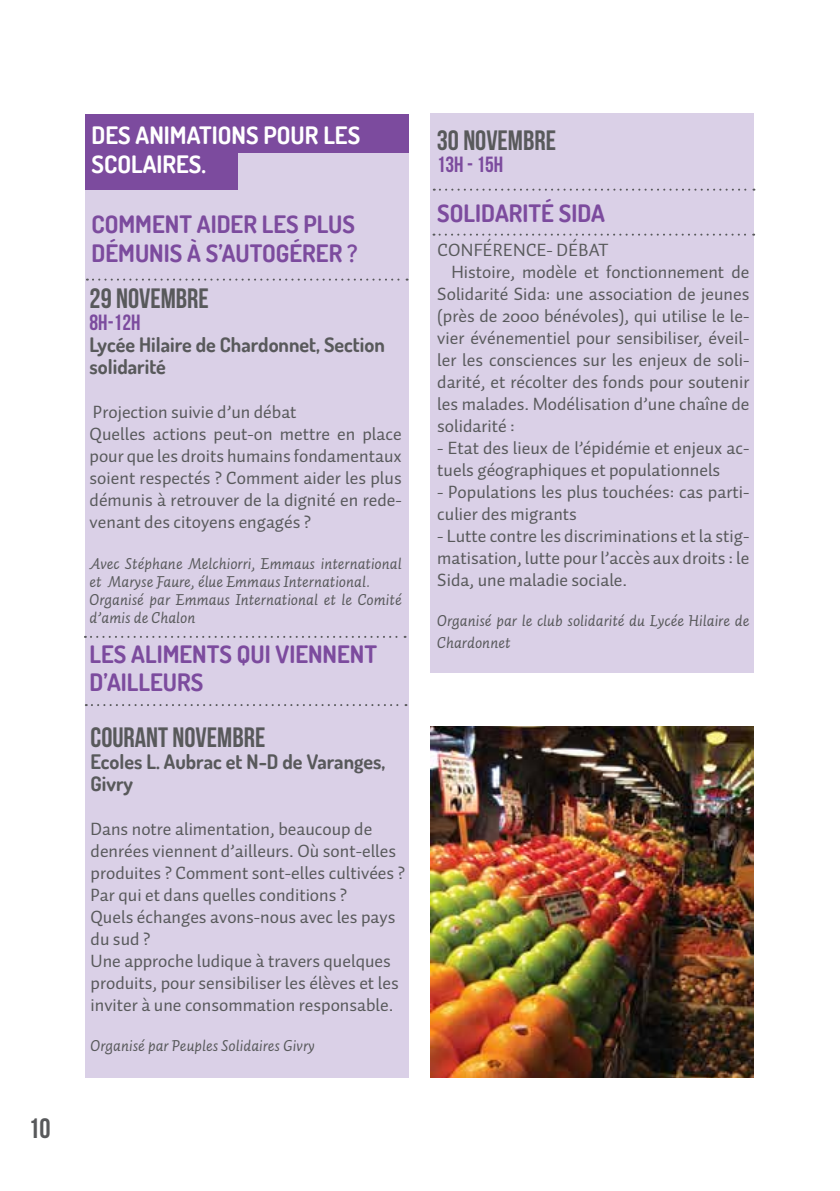
<style>
.page{position:relative;width:840px;height:1191px;background:#fff}
.page>*{position:absolute;margin:0;border:0;box-sizing:border-box;transform-origin:0 0}
.t1{font:28px "Bebas Neue";color:#58595b}
.t2{font:700 24px/28.8px "Dosis";color:#7c4b9e}
.t3{font:700 24px "Dosis";color:#fff}
.t4{font:22px "Bebas Neue";color:#7c4b9e}
.t5{font:700 20px/22px "Dosis";color:#58595b}
.t6{font:18px/22px "Auto 2";color:#58595b}
.t7{font:italic 16px/18px "Auto 2";color:#58595b}
</style>
<div class="page">
<div style="left:85px;top:145px;width:323px;height:932px;background:#dad0e7"></div>
<div style="left:430px;top:113px;width:323px;height:560px;background:#dad0e7"></div>
<svg style="left:86px;top:704px;width:320px;height:2px"></svg>
<svg style="left:433px;top:234px;width:320px;height:2px"></svg>
<div style="left:86px;top:114px;width:322px;height:39px;background:#7c4b9e"></div>
<div style="left:86px;top:151px;width:152px;height:39px;background:#7c4b9e"></div>
<svg style="left:87px;top:279px;width:320px;height:2px"></svg>
<svg style="left:85px;top:636px;width:320px;height:2px"></svg>
<svg style="left:433px;top:189px;width:321px;height:2px"></svg>
<img style="left:430px;top:726px;width:323px;height:351px">
<h1 class="t1" style="left:28px;top:1113px;width:24px">10</h1>
<h2 class="t3" style="left:91px;top:120px;width:121px">DES ANI MATIONS</h2>
<h2 class="t3" style="left:263px;top:120px;width:73px">POURLES</h2>
<h2 class="t3" style="left:91px;top:149px;width:77px">SCOLAIRES</h2>
<h2 class="t3" style="left:201px;top:149px;width:6px">.</h2>
<h2 class="t2" style="left:91px;top:209px;width:267px">COMM ENT AIDER LES PLUS<br>DÉMU NIS À S’AUTOGÉRER ?</h2>
<h1 class="t1" style="left:89px;top:283px;width:121px">29 NOVEMBRE</h1>
<p class="t4" style="left:89px;top:311px;width:52px">8H-12H</p>
<p class="t5" style="left:89px;top:334px;width:296px">LYCÉE HILAIRE DE CHARDONNET, SECTION<br>SOLIDARITÉ</p>
<p class="t6" style="left:89px;top:402px;width:313px">Projection suivie d’un débat<br>Quelles actions peut-on mettre en place pour que les droits humains fondamentaux soient respectés ? Comment aider les plus démunis à retrouver de la dignité en rede&shy;venant des citoyens engagés ?</p>
<p class="t7" style="left:89px;top:554px;width:313px">Avec Stéphane Melchiorri, Emmaus international et Maryse Faure, élue Emmaus International.<br>Organisé par Emmaus International et le Comité d’amis de Chalon</p>
<h2 class="t2" style="left:89px;top:639px;width:289px">LES ALIMENTS QU I VIENNENT<br>D’AILLEURS</h2>
<h1 class="t1" style="left:90px;top:722px;width:176px">COURANT NOVEMBRE</h1>
<p class="t5" style="left:90px;top:750px;width:296px">ECOLES L. AUBRAC ET N-D DE VARANGES,<br>GIVRY</p>
<p class="t6" style="left:90px;top:818px;width:316px">Dans notre alimentation, beaucoup de denrées viennent d’ailleurs. Où sont-elles produites ? Comment sont-elles cultivées ?<br>Par qui et dans quelles conditions ?<br>Quels échanges avons-nous avec les pays du sud ?<br>Une approche ludique à travers quelques produits, pour sensibiliser les élèves et les inviter à une consommation responsable.</p>
<p class="t7" style="left:90px;top:1037px;width:226px">Organisé par Peuples Solidaires Givry</p>
<h1 class="t1" style="left:436px;top:125px;width:121px">30 NOVEMBRE</h1>
<p class="t4" style="left:436px;top:152px;width:68px">13H - 15H</p>
<h2 class="t2" style="left:437px;top:198px;width:154px">SOLIDARITÉ SIDA</h2>
<p class="t6" style="left:437px;top:239px;width:23px">Conférence</p>
<p class="t6" style="left:546px;top:239px;width:22px">- débat</p>
<p class="t6" style="left:451px;top:261px;width:299px">Histoire, modèle et fonctionnement de</p>
<p class="t6" style="left:437px;top:283px;width:313px">Solidarité Sida: une association de jeunes</p>
<p class="t6" style="left:437px;top:305px;width:313px">(près de 2000 bénévoles), qui utilise le le-</p>
<p class="t6" style="left:437px;top:327px;width:313px">vier événementiel pour sensibiliser, éveil-</p>
<p class="t6" style="left:437px;top:349px;width:313px">ler les consciences sur les enjeux de soli-</p>
<p class="t6" style="left:437px;top:371px;width:313px">darité, et récolter des fonds pour soutenir</p>
<p class="t6" style="left:437px;top:393px;width:313px">les malades. Modélisation d’une chaîne de</p>
<p class="t6" style="left:437px;top:415px;width:79px">solidarité :</p>
<p class="t6" style="left:437px;top:437px;width:313px">- Etat des lieux de l’épidémie et enjeux ac&shy;tuels géographiques et populationnels</p>
<p class="t6" style="left:437px;top:481px;width:313px">- Populations les plus touchées: cas parti&shy;culier des migrants</p>
<p class="t6" style="left:437px;top:525px;width:313px;text-align:justify">- Lutte contre les discriminations et la stig&shy;matisation, lutte pour l’accès aux droits : le Sida, une maladie sociale.</p>
<p class="t7" style="left:437px;top:610px;width:313px;line-height:22px">Organisé par le club solidarité du Lycée Hilaire de<br>Chardonnet</p>
</div>
